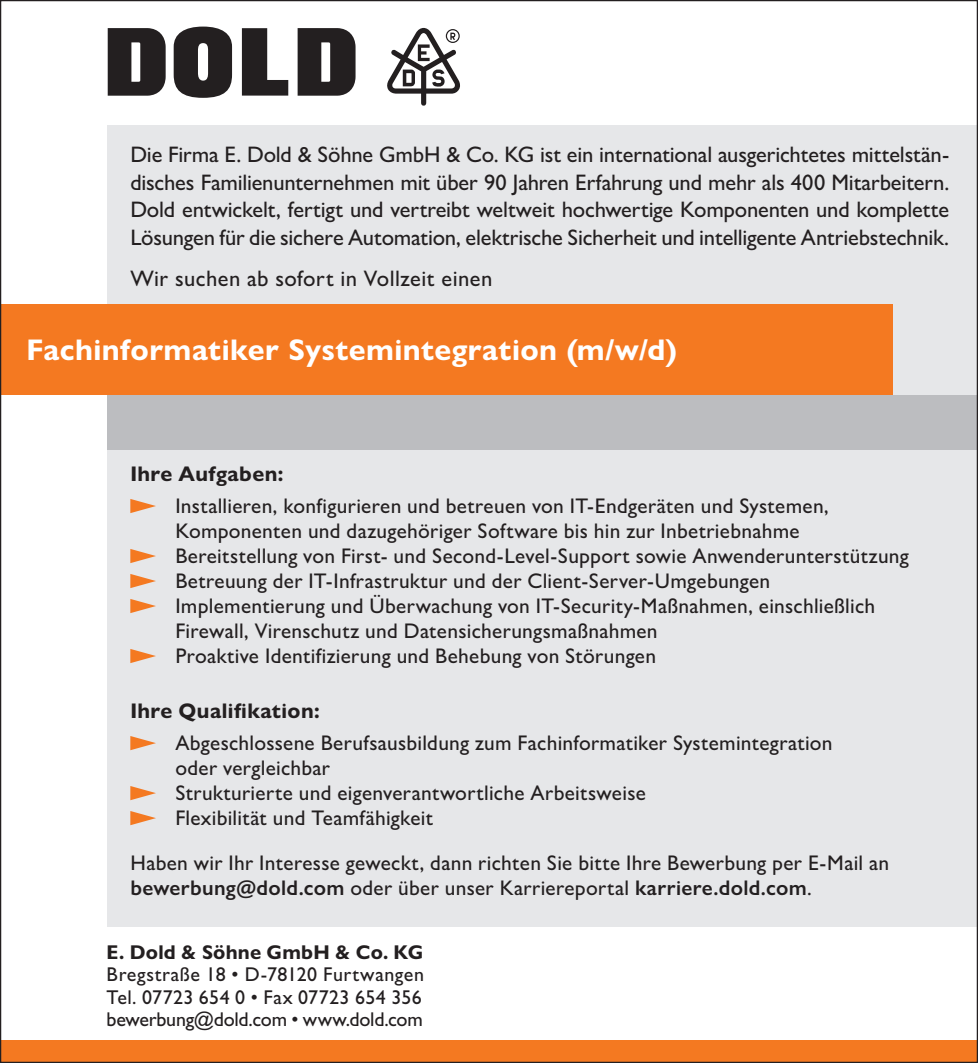
<style>
.page{position:relative;width:978px;height:1063px;background:#fff}
.page>*{position:absolute;margin:0;border:0;box-sizing:border-box;transform-origin:0 0}
.t1{font:700 30px "Gill Sans Nova";letter-spacing:.015em;color:#fff}
.t2{font:500 22.5px/27.5px "Gill Sans Nova";letter-spacing:-.005em;color:#231f20;text-align:justify}
.t3{font:500 22.5px "Gill Sans Nova";letter-spacing:.02em;color:#231f20}
.t4{font:500 21.25px/25px "Gill Sans Nova";letter-spacing:.015em;color:#231f20}
.t5{font:700 21.25px "Gill Sans Nova";letter-spacing:.02em;color:#231f20}
.t6{font:20px/22.5px "Gill Sans Std";color:#231f20;text-align:justify}
.t7{font:700 20px "Gill Sans Nova";letter-spacing:.01em;color:#231f20}
.s1{font-weight:600}
</style>
<div class="page">
<div style="left:108px;top:125px;width:870px;height:802px;background:#e6e7e9"></div>
<div style="left:108px;top:395px;width:870px;height:55px;background:#bcbdc0"></div>
<div style="left:0;top:304px;width:893px;height:91px;background:#f47921"></div>
<div style="left:0;top:1040px;width:978px;height:22px;background:#f47921"></div>
<svg style="left:130px;top:499px;width:26px;height:14px"></svg>
<svg style="left:130px;top:549px;width:26px;height:14px"></svg>
<svg style="left:130px;top:574px;width:26px;height:14px"></svg>
<svg style="left:130px;top:599px;width:26px;height:14px"></svg>
<svg style="left:130px;top:649px;width:26px;height:14px"></svg>
<svg style="left:130px;top:736px;width:26px;height:14px"></svg>
<svg style="left:130px;top:786px;width:26px;height:14px"></svg>
<svg style="left:130px;top:811px;width:26px;height:14px"></svg>
<svg style="left:242px;top:28px;width:46px;height:68px"></svg>
<svg style="left:174px;top:27px;width:58px;height:71px"></svg>
<svg style="left:298px;top:28px;width:58px;height:68px;background:#413d3e"></svg>
<svg style="left:108px;top:28px;width:58px;height:68px;background:#403d3e"></svg>
<svg style="left:387px;top:28px;width:73px;height:78px"></svg>
<p class="t2" style="left:130px;top:140px;width:820px">Die Firma E. Dold &amp; Söhne GmbH &amp; Co. KG ist ein international ausgerichtetes mittelstän&shy;disches Familienunternehmen mit über 90 Jahren Erfahrung und mehr als 400 Mitarbeitern.<br>Dold entwickelt, fertigt und vertreibt weltweit hochwertige Komponenten und komplette Lösungen für die sichere Automation, elektrische Sicherheit und intelligente Antriebstechnik.</p>
<p class="t3" style="left:130px;top:265px;width:364px">Wir suchen ab sofort in Vollzeit einen</p>
<h1 class="t1" style="left:27px;top:331px;width:652px">Fachinformatiker Systemintegration (m/w/d)</h1>
<p class="t5" style="left:130px;top:461px;width:155px">Ihre Aufgaben:</p>
<p class="t4" style="left:175px;top:493px;width:735px">Installieren, konfigurieren und betreuen von IT-Endgeräten und Systemen, Komponenten und dazugehöriger Software bis hin zur Inbetriebnahme Bereitstellung von First- und Second-Level-Support sowie Anwenderunterstützung Betreuung der IT-Infrastruktur und der Client-Server-Umgebungen Implementierung und Überwachung von IT-Security-Maßnahmen, einschließlich Firewall, Virenschutz und Datensicherungsmaßnahmen<br>Proaktive Identifizierung und Behebung von Störungen</p>
<p class="t5" style="left:130px;top:698px;width:191px">Ihre Qualifikation:</p>
<p class="t4" style="left:175px;top:730px;width:659px">Abgeschlossene Berufsausbildung zum Fachinformatiker Systemintegration oder vergleichbar<br>Strukturierte und eigenverantwortliche Arbeitsweise<br>Flexibilität und Teamfähigkeit</p>
<p class="t4" style="left:130px;top:850px;width:760px">Haben wir Ihr Interesse geweckt, dann richten Sie bitte Ihre Bewerbung per E-Mail an <span class="s1">bewerbung@dold.com</span> oder über unser Karriereportal <span class="s1">karriere.dold.com</span>.</p>
<p class="t7" style="left:107px;top:940px;width:318px">E. Dold &amp; Söhne GmbH &amp; Co. KG</p>
<p class="t6" style="left:107px;top:964px;width:319px">Bregstraße 18 • D-78120 Furtwangen Tel. 07723 654 0 • Fax 07723 654 356 bewerbung@dold.com • www.dold.com</p>
</div>
